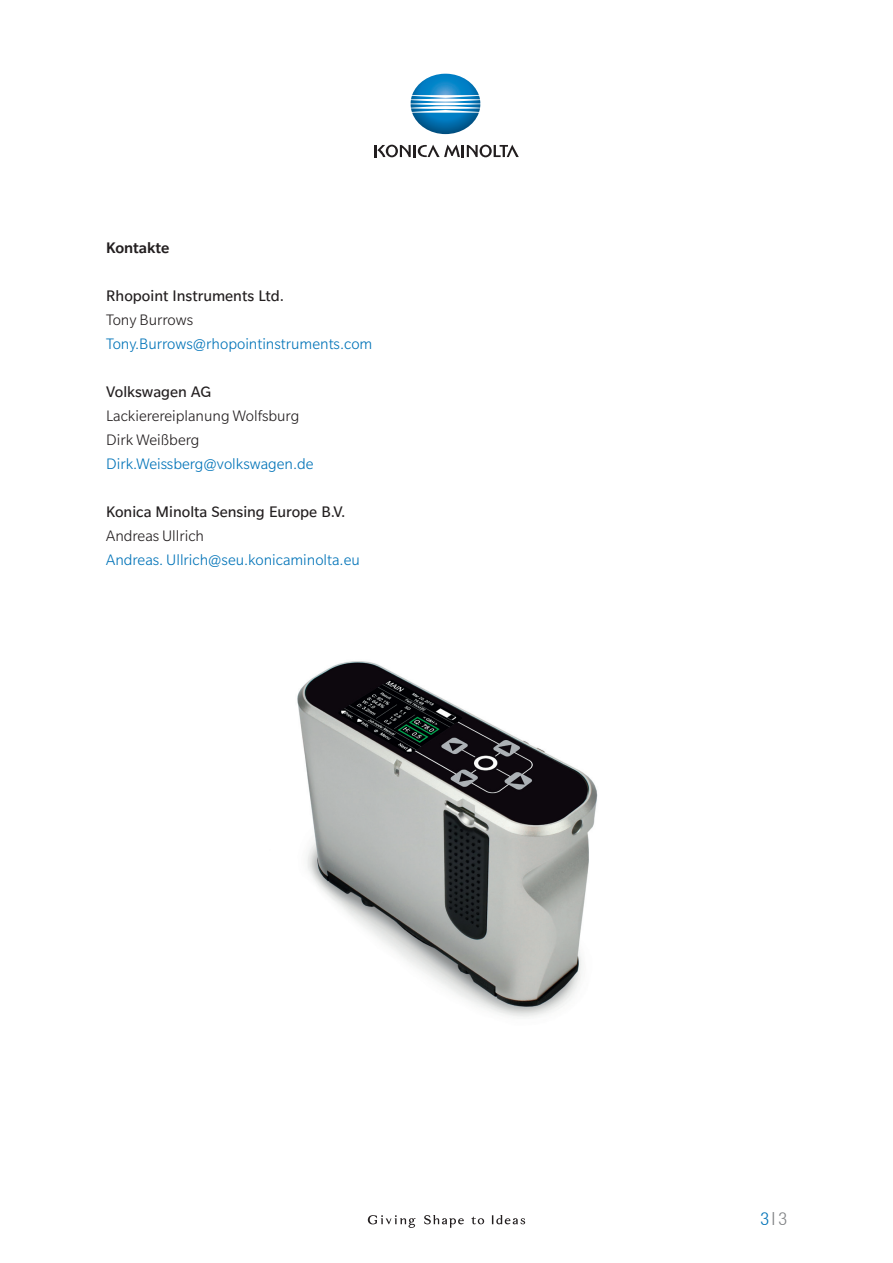
<style>
.page{position:relative;width:893px;height:1263px;background:#fff}
.page>*{position:absolute;margin:0;border:0;box-sizing:border-box;transform-origin:0 0}
.t1{font:300 condensed 18px "Helvetica KM";color:#0073b8}
.t2{font:300 16.5px "Slate Pro";color:#0073b8}
.t3{font:16.5px "Slate Pro";color:#231f20}
.t4{font:300 16.5px/24px "Slate Pro";color:#231f20}
.t5{font:500 16.5px "Slate Pro";color:#231f20}
.s1{font-weight:400;color:#808285}
.s2{color:#808285}
</style>
<div class="page">
<svg style="left:424px;top:1215px;width:40px;height:13px"></svg>
<svg style="left:492px;top:1215px;width:33px;height:9px"></svg>
<svg style="left:368px;top:1215px;width:47px;height:13px"></svg>
<svg style="left:471px;top:1216px;width:13px;height:8px"></svg>
<img style="left:411px;top:74px;width:69px;height:60px">
<svg style="left:374px;top:145px;width:145px;height:12px"></svg>
<img style="left:297px;top:661px;width:301px;height:356px">
<p class="t5" style="left:106px;top:238px;width:65px">Kontakte</p>
<p class="t3" style="left:106px;top:286px;width:179px">Rhopoint Instruments Ltd.</p>
<p class="t4" style="left:106px;top:308px;width:88px">Tony Burrows</p>
<p class="t2" style="left:106px;top:335px;width:268px">Tony.Burrows@rhopointinstruments.com</p>
<p class="t3" style="left:106px;top:382px;width:107px">Volkswagen AG</p>
<p class="t4" style="left:106px;top:404px;width:195px">Lackierereiplanung Wolfsburg<br>Dirk Weißberg</p>
<p class="t2" style="left:106px;top:455px;width:209px">Dirk.Weissberg@volkswagen.de</p>
<p class="t3" style="left:106px;top:502px;width:241px">Konica Minolta Sensing Europe B.V.</p>
<p class="t4" style="left:106px;top:524px;width:99px">Andreas Ullrich</p>
<p class="t2" style="left:106px;top:551px;width:255px">Andreas. Ullrich@seu.konicaminolta.eu</p>
<p class="t1" style="left:760px;top:1208px;width:28px">3<span class="s1">|</span> <span class="s2">3</span></p>
</div>
